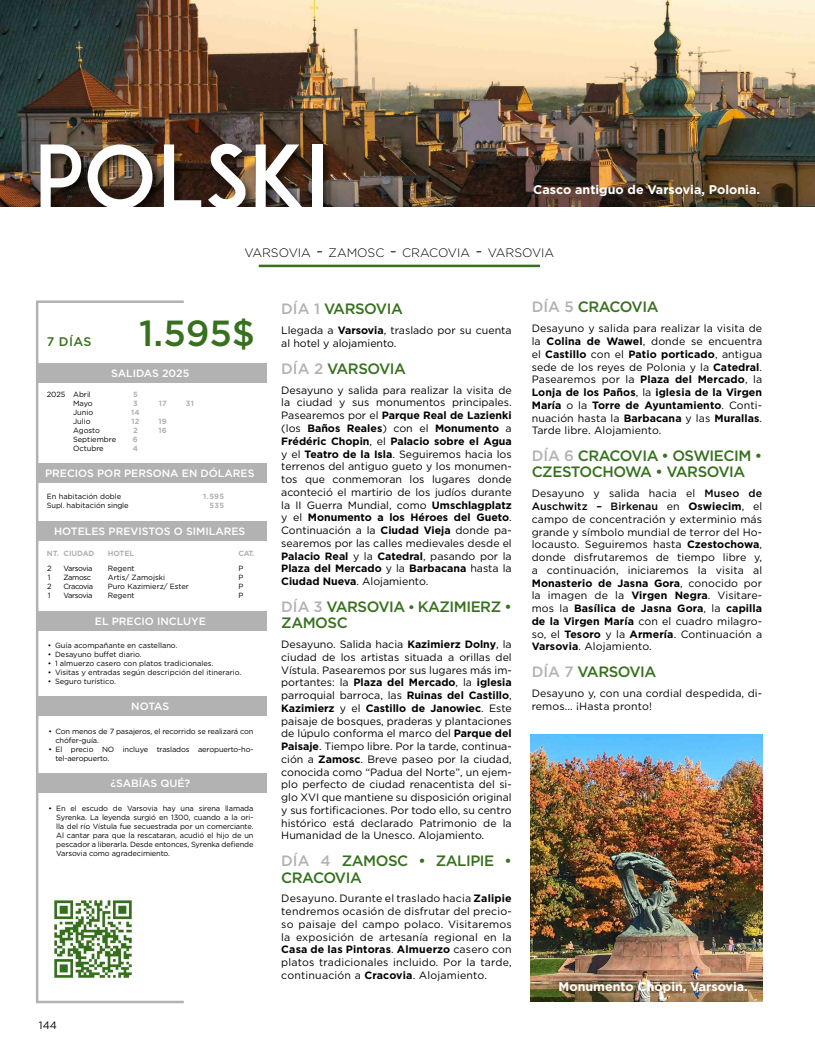
<style>
.page{position:relative;width:815px;height:1053px;background:#fff}
.page>*{position:absolute;margin:0;border:0;box-sizing:border-box;transform-origin:0 0}
.t1{font:87.5px "ADAM.CGPRO";color:#fff}
.t2{font:500 36.25px "Gotham";color:#37701e}
.t3{font:500 15px/16.2px "Gotham";letter-spacing:-.03em;color:#37701e}
.t4{font:700 12.5px "Gotham";color:#fff}
.t5{font:500 12.5px "Gotham";color:#37701e}
.t6{font:300 12.25px "Gotham";color:#000}
.t7{font:10.62px/12.8px "Gotham";color:#000;text-align:justify}
.t8{font:500 10.62px "Gotham";color:#fff}
.t9{font:10.62px "Gotham";color:#010202}
.t10{font:7.5px/9px "Gotham";letter-spacing:-.01em;color:#000}
.t11{font:700 7.5px/9px "Gotham";color:#b3b2b2}
.t12{font:7.5px/9px "Gotham";letter-spacing:-.05em;color:#000}
.s1{font-size:17.5px}
.s2{color:#b3b2b2}
.s3{font-weight:700}
.s4{font-size:13.75px}
.s5{font-weight:500}
</style>
<div class="page">
<div style="left:36px;top:300px;width:149px;height:703px;border:2px solid #b3b2b2"></div>
<img style="left:0;top:0;width:815px;height:207px">
<div style="left:39px;top:142px;width:296px;height:79px;background:#000;opacity:.6"></div>
<hr style="left:259px;top:264px;width:281px;height:3px;background:#37701e">
<div style="left:37px;top:363px;width:230px;height:20px;background:#b3b2b2"></div>
<div style="left:37px;top:463px;width:230px;height:20px;background:#b3b2b2"></div>
<div style="left:36px;top:521px;width:231px;height:19px;background:#b3b2b2"></div>
<div style="left:36px;top:611px;width:231px;height:19px;background:#b3b2b2"></div>
<div style="left:36px;top:696px;width:231px;height:20px;background:#b3b2b2"></div>
<div style="left:36px;top:773px;width:231px;height:20px;background:#b3b2b2"></div>
<div style="left:0;top:207px;width:815px;height:23px;background:#fff"></div>
<img style="left:531px;top:735px;width:232px;height:266px">
<img style="left:50px;top:896px;width:83px;height:83px">
<h1 class="t1" style="left:34px;top:124px;width:297px">POLSKI</h1>
<p class="t4" style="left:533px;top:181px;width:228px">Casco antiguo de Varsovia, Polonia.</p>
<p class="t6" style="left:244px;top:245px;width:311px">VARSOVIA <span class="s1">-</span> ZAMOSC <span class="s1">-</span> CRACOVIA <span class="s1">-</span> VARSOVIA</p>
<p class="t5" style="left:47px;top:333px;width:46px">7 DÍAS</p>
<h2 class="t2" style="left:139px;top:309px;width:117px">1.595$</h2>
<p class="t8" style="left:111px;top:366px;width:80px">SALIDAS 2025</p>
<p class="t10" style="left:47px;top:390px;width:20px">2025</p>
<p class="t10" style="left:73px;top:390px;width:45px">Abril<br>Mayo<br>Junio<br>Julio<br>Agosto<br>Septiembre<br>Octubre</p>
<p class="t11" style="left:131px;top:390px;width:10px">5<br>3<br>14<br>12<br>2<br>6<br>4</p>
<p class="t11" style="left:159px;top:399px;width:9px">17</p>
<p class="t11" style="left:159px;top:417px;width:10px">19<br>16</p>
<p class="t11" style="left:186px;top:399px;width:10px">31</p>
<p class="t8" style="left:45px;top:466px;width:211px">PRECIOS POR PERSONA EN DÓLARES</p>
<p class="t10" style="left:47px;top:491px;width:83px">En habitación doble<br>Supl. habitación single</p>
<p class="t11" style="left:203px;top:491px;width:22px;text-align:right">1.595<br>535</p>
<p class="t8" style="left:54px;top:524px;width:193px">HOTELES PREVISTOS O SIMILARES</p>
<p class="t11" style="left:63px;top:549px;width:33px">CIUDAD</p>
<p class="t11" style="left:108px;top:549px;width:28px">HOTEL</p>
<p class="t11" style="left:239px;top:549px;width:17px">CAT.</p>
<p class="t10" style="left:239px;top:564px;width:7px;text-align:justify">P P P P</p>
<p class="t11" style="left:47px;top:549px;width:14px">NT.</p>
<p class="t10" style="left:47px;top:564px;width:6px">2<br>1<br>2<br>1</p>
<p class="t10" style="left:108px;top:564px;width:83px">Regent<br>Artis/ Zamojski<br>Puro Kazimierz/ Ester<br>Regent</p>
<p class="t12" style="left:63px;top:564px;width:31px">Varsovia<br>Zamosc<br>Cracovia<br>Varsovia</p>
<p class="t8" style="left:95px;top:614px;width:112px">EL PRECIO INCLUYE</p>
<p class="t10" style="left:48px;top:640px;width:131px">• Guía acompañante en castellano.</p>
<p class="t10" style="left:48px;top:649px;width:95px">• Desayuno buffet diario.</p>
<p class="t10" style="left:48px;top:658px;width:167px">• 1 almuerzo casero con platos tradicionales.</p>
<p class="t10" style="left:48px;top:667px;width:195px">• Visitas y entradas según descripción del itinerario.</p>
<p class="t10" style="left:48px;top:676px;width:69px">• Seguro turístico.</p>
<p class="t8" style="left:131px;top:699px;width:40px">NOTAS</p>
<p class="t10" style="left:55px;top:726px;width:200px;text-indent:-7px">• Con menos de 7 pasajeros, el recorrido se realizará con chófer-guía.</p>
<p class="t10" style="left:55px;top:744px;width:200px;text-indent:-7px">• El precio NO incluye traslados aeropuerto-ho&shy;tel-aeropuerto.</p>
<p class="t8" style="left:110px;top:776px;width:82px">¿SABÍAS QUÉ?</p>
<p class="t10" style="left:56px;top:803px;width:199px;text-align:justify">En el escudo de Varsovia hay una sirena llamada Syrenka. La leyenda surgió en 1300, cuando a la ori&shy;lla del río Vístula fue secuestrada por un comerciante.<br>Al cantar para que la rescataran, acudió el hijo de un pescador a liberarla. Desde entonces, Syrenka defiende Varsovia como agradecimiento.</p>
<p class="t10" style="left:49px;top:803px;width:5px">•</p>
<p class="t9" style="left:39px;top:1018px;width:20px">144</p>
<h3 class="t3" style="left:281px;top:301px;width:123px"><span class="s2">DÍA 1</span> VARSOVIA</h3>
<p class="t7" style="left:281px;top:324px;width:232px">Llegada a <span class="s3">Varsovia</span>, traslado por su cuenta al hotel y alojamiento.</p>
<h3 class="t3" style="left:281px;top:360px;width:126px"><span class="s2">DÍA 2</span> VARSOVIA</h3>
<p class="t7" style="left:281px;top:383px;width:232px">Desayuno y salida para realizar la visita de la ciudad y sus monumentos principales.<br>Pasearemos por el <span class="s3">Parque Real de Lazienki </span>(los <span class="s3">Baños Reales</span>) con el <span class="s3">Monumento</span> a <span class="s3">Frédéric Chopin</span>, el <span class="s3">Palacio sobre el Agua </span>y el <span class="s3">Teatro de la Isla</span>. Seguiremos hacia los terrenos del antiguo gueto y los monumen&shy;tos que conmemoran los lugares donde aconteció el martirio de los judíos durante la II Guerra Mundial, como <span class="s3">Umschlagplatz </span>y el <span class="s3">Monumento a los Héroes del Gueto</span>.<br>Continuación a la <span class="s3">Ciudad Vieja</span> donde pa&shy;searemos por las calles medievales desde el <span class="s3">Palacio Real</span> y la <span class="s3">Catedral</span>, pasando por la <span class="s3">Plaza del Mercado</span> y la <span class="s3">Barbacana</span> hasta la <span class="s3">Ciudad Nueva</span>. Alojamiento.</p>
<h3 class="t3" style="left:281px;top:598px;width:232px"><span class="s2">DÍA 3</span> VARSOVIA <span class="s4">•</span> KAZIMIERZ •<br>ZAMOSC</h3>
<p class="t7" style="left:281px;top:637px;width:232px">Desayuno. Salida hacia <span class="s3">Kazimierz Dolny</span>, la ciudad de los artistas situada a orillas del Vístula. Pasearemos por sus lugares más im&shy;portantes: la <span class="s3">Plaza del Mercado</span>, la <span class="s3">iglesia </span>parroquial barroca, las <span class="s3">Ruinas del Castillo</span>, <span class="s3">Kazimierz</span> y el <span class="s3">Castillo de Janowiec</span>. Este paisaje de bosques, praderas y plantaciones de lúpulo conforma el marco del <span class="s3">Parque del Paisaje</span>. Tiempo libre. Por la tarde, continua&shy;ción a <span class="s3">Zamosc</span>. Breve paseo por la ciudad, conocida como “Padua del Norte”, un ejem&shy;plo perfecto de ciudad renacentista del si&shy;glo XVI que mantiene su disposición original y sus fortificaciones. Por todo ello, su centro histórico está declarado Patrimonio de la Humanidad de la Unesco. Alojamiento.</p>
<h3 class="t3" style="left:281px;top:852px;width:232px"><span class="s2">DÍA 4</span> ZAMOSC • ZALIPIE •<br>CRACOVIA</h3>
<p class="t7" style="left:281px;top:892px;width:232px">Desayuno. Durante el traslado hacia <span class="s3">Zalipie </span>tendremos ocasión de disfrutar del precio&shy;so paisaje del campo polaco. Visitaremos la exposición de artesanía regional en la <span class="s3">Casa de las Pintoras</span>. <span class="s3">Almuerzo</span> casero con platos tradicionales incluido. Por la tarde, continuación a <span class="s3">Cracovia</span>. Alojamiento.</p>
<h3 class="t3" style="left:532px;top:299px;width:128px"><span class="s2">DÍA 5</span> CRACOVIA</h3>
<p class="t7" style="left:532px;top:322px;width:232px">Desayuno y salida para realizar la visita de la <span class="s3">Colina de Wawel</span>, donde se encuentra el <span class="s3">Castillo</span> con el <span class="s3">Patio porticado</span>, antigua sede de los reyes de Polonia y la <span class="s3">Catedral</span>.<br>Pasearemos por la <span class="s3">Plaza del Mercado</span>, la <span class="s3">Lonja de los Paños</span>, la <span class="s3">iglesia de la Virgen María</span> o la <span class="s3">Torre de Ayuntamiento</span>. Conti&shy;nuación hasta la <span class="s3">Barbacana</span> y las <span class="s3">Murallas</span>.<br>Tarde libre. Alojamiento.</p>
<h3 class="t3" style="left:532px;top:447px;width:232px"><span class="s2">DÍA 6</span> CRACOVIA • OSWIECIM •<br>CZESTOCHOWA • VARSOVIA</h3>
<p class="t7" style="left:532px;top:487px;width:232px">Desayuno y salida hacia el <span class="s5">Museo de Auschwitz – Birkenau</span> en <span class="s3">Oswiecim</span>, el campo de concentración y exterminio más grande y símbolo mundial de terror del Ho&shy;locausto. Seguiremos hasta <span class="s3">Czestochowa</span>, donde disfrutaremos de tiempo libre y, a continuación, iniciaremos la visita al <span class="s3">Monasterio de Jasna Gora</span>, conocido por la imagen de la <span class="s3">Virgen Negra</span>. Visitare&shy;mos la <span class="s3">Basílica de Jasna Gora</span>, la <span class="s3">capilla de la Virgen María</span> con el cuadro milagro&shy;so, el <span class="s3">Tesoro</span> y la <span class="s3">Armería</span>. Continuación a <span class="s3">Varsovia</span>. Alojamiento.</p>
<h3 class="t3" style="left:532px;top:663px;width:126px"><span class="s2">DÍA 7</span> VARSOVIA</h3>
<p class="t7" style="left:532px;top:686px;width:232px">Desayuno y, con una cordial despedida, di&shy;remos... ¡Hasta pronto!</p>
<p class="t4" style="left:559px;top:977px;width:191px">Monumento Chopin, Varsovia.</p>
</div>
